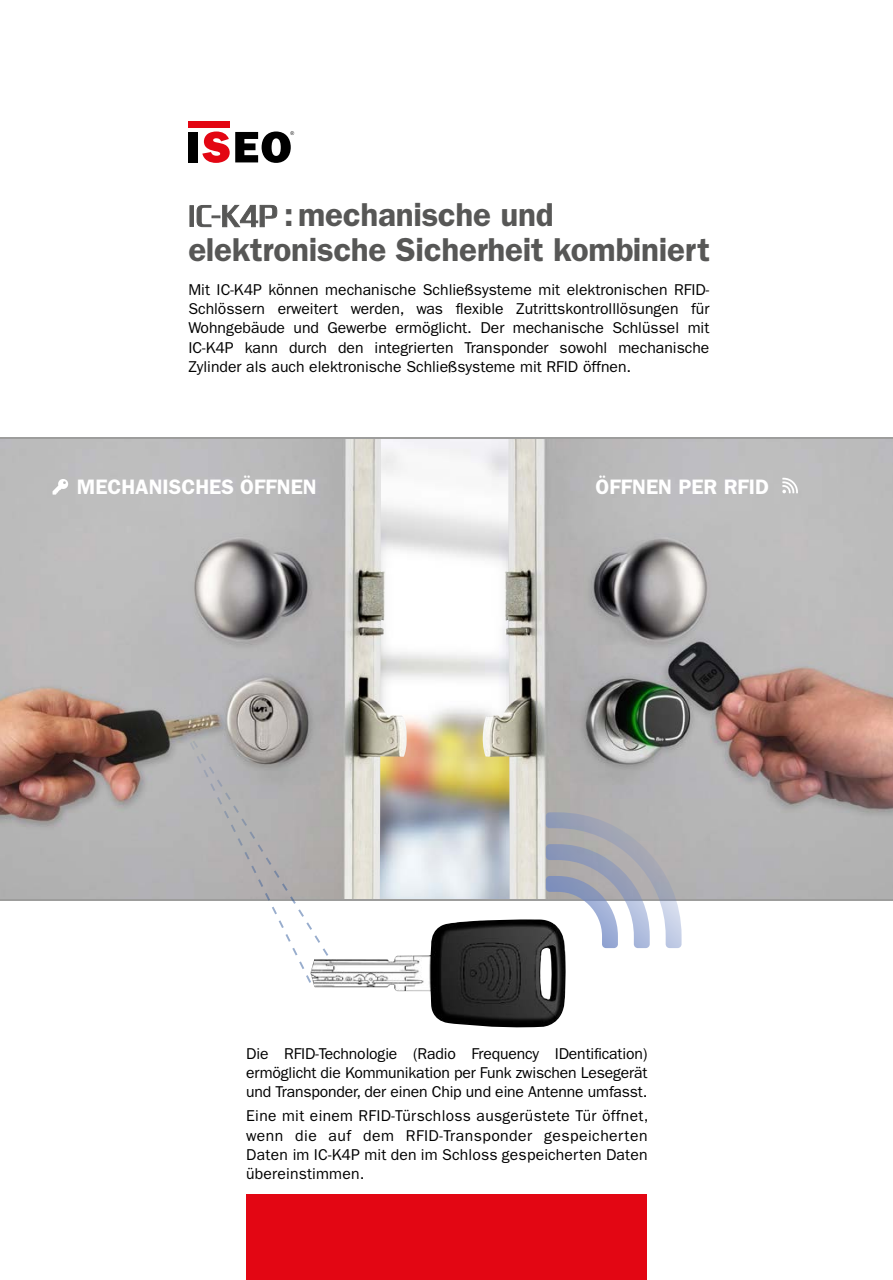
<style>
.page{position:relative;width:893px;height:1280px;background:#fff}
.page>*{position:absolute;margin:0;border:0;box-sizing:border-box;transform-origin:0 0}
.t1{font:600 33.25px/35px "ITC Franklin Gothic Std";letter-spacing:-.01em;color:#575756}
.t2{font:600 21px "ITC Franklin Gothic Std";color:#fff}
.t3{font:15.75px/19.2px "ITC Franklin Gothic Std";color:#000;text-align:justify}
</style>
<div class="page">
<img style="left:408px;top:438px;width:71px;height:461px">
<div style="left:246px;top:1194px;width:401px;height:86px;background:#e30613"></div>
<img style="left:0;top:438px;width:408px;height:461px">
<img style="left:479px;top:438px;width:414px;height:461px">
<hr style="left:0;top:437px;width:893px;height:1px;background:#9d9d9c">
<hr style="left:0;top:899px;width:893px;height:2px;background:#9d9d9c">
<svg style="left:546px;top:812px;width:136px;height:136px"></svg>
<svg style="left:188px;top:738px;width:142px;height:245px"></svg>
<img style="left:311px;top:919px;width:255px;height:109px">
<svg style="left:782px;top:478px;width:16px;height:15px"></svg>
<svg style="left:53px;top:478px;width:16px;height:17px"></svg>
<svg style="left:196px;top:204px;width:82px;height:24px"></svg>
<svg style="left:189px;top:205px;width:5px;height:22px"></svg>
<div style="left:188px;top:122px;width:42px;height:6px;background:#e30613"></div>
<div style="left:188px;top:132px;width:10px;height:30px;background:#000"></div>
<svg style="left:202px;top:131px;width:92px;height:32px"></svg>
<h1 class="t1" style="left:188px;top:197px;width:523px;text-indent:95px">: mechanische und elektronische Sicherheit kombiniert</h1>
<p class="t3" style="left:188px;top:280px;width:523px">Mit IC-K4P können mechanische Schließsysteme mit elektronischen RFID-Schlössern erweitert werden, was flexible Zutrittskontrolllösungen für Wohngebäude und Gewerbe ermöglicht. Der mechanische Schlüssel mit IC-K4P kann durch den integrierten Transponder sowohl mechanische Zylinder als auch elektronische Schließsysteme mit RFID öffnen.</p>
<h2 class="t2" style="left:77px;top:474px;width:241px">MECHANISCHES ÖFFNEN</h2>
<h2 class="t2" style="left:596px;top:474px;width:175px">ÖFFNEN PER RFID</h2>
<p class="t3" style="left:246px;top:1044px;width:403px">Die RFID-Technologie (Radio Frequency IDentification) ermöglicht die Kommunikation per Funk zwischen Lesegerät und Transponder, der einen Chip und eine Antenne umfasst.</p>
<p class="t3" style="left:246px;top:1106px;width:404px">Eine mit einem RFID-Türschloss ausgerüstete Tür öffnet, wenn die auf dem RFID-Transponder gespeicherten Daten im IC-K4P mit den im Schloss gespeicherten Daten übereinstimmen.</p>
</div>
